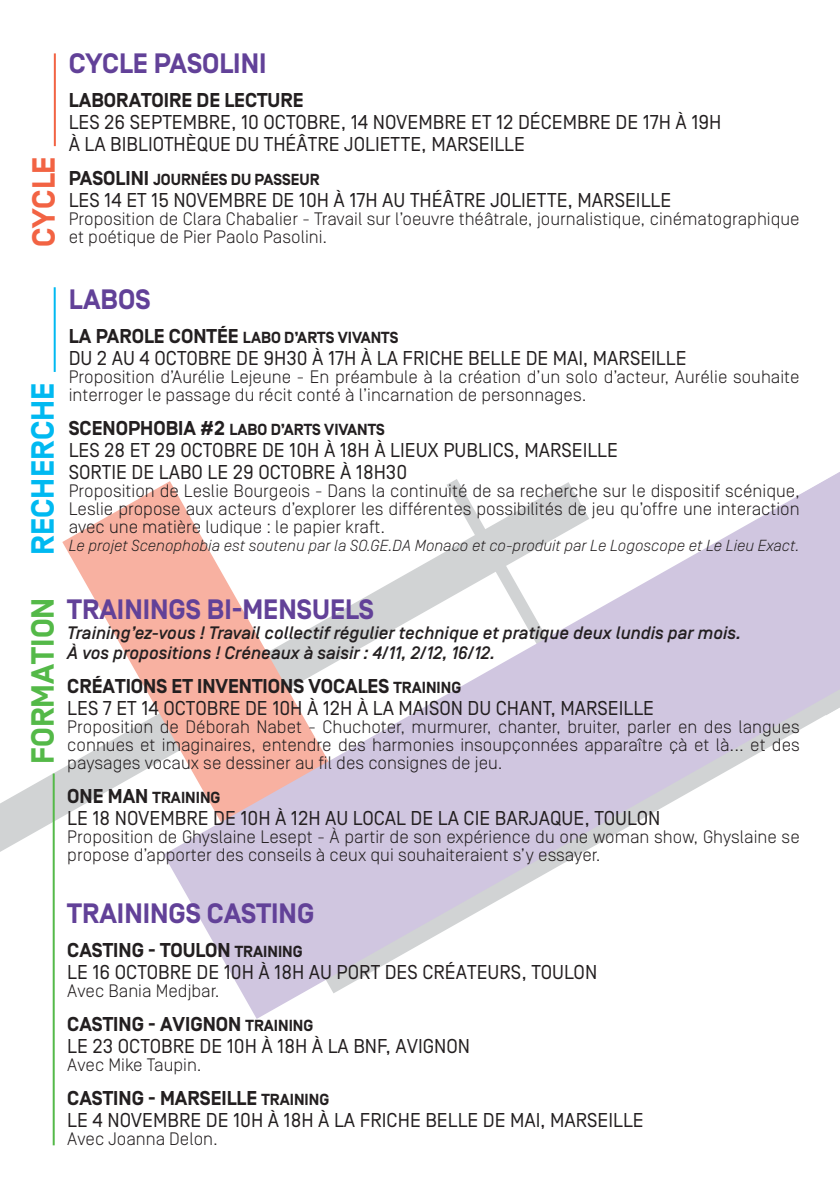
<style>
.page{position:relative;width:840px;height:1191px;background:#fff}
.page>*{position:absolute;margin:0;border:0;box-sizing:border-box;transform-origin:0 0}
.t1{font:700 32px "Simplon Norm";color:#00b9f1}
.t2{font:700 32px "Simplon Norm";color:#54b948}
.t3{font:700 32px "Simplon Norm";color:#f26343}
.t4{font:700 28px "Simplon Norm";color:#624198}
.t5{font:20px "Simplon Norm";color:#231f20}
.t6{font:700 20px "Simplon Norm";color:#231f20}
.t7{font:300 18px/18px "Simplon Norm";color:#231f20}
.t8{font:italic 500 18px "Simplon Norm";color:#231f20}
.t9{font:700 16px "Simplon Norm";color:#231f20}
.t10{font:italic 300 16px "Simplon Norm";color:#231f20}
.s1{font-size:20px}
.s2{font-size:16px}
</style>
<div class="page">
<svg style="left:0;top:768px;width:62px;height:84px;fill:#d1d3d4"></svg>
<svg style="left:62px;top:485px;width:101px;height:332px"></svg>
<svg style="left:163px;top:479px;width:663px;height:540px"></svg>
<svg style="left:798px;top:472px;width:41px;height:243px;background:#d2c9e1"></svg>
<hr style="left:54px;top:287px;width:2px;height:85px;background:#00b9f1">
<hr style="left:53px;top:773px;width:2px;height:372px;background:#54b948">
<hr style="left:54px;top:53px;width:2px;height:93px;background:#f26343">
<p class="t3" style="left:26px;top:247px;width:92px;rotate:-90deg">CYCLE</p>
<p class="t4" style="left:69px;top:49px;width:199px">CYCLE PASOLINI</p>
<p class="t6" style="left:69px;top:90px;width:236px">LABORATOIRE DE LECTURE</p>
<p class="t5" style="left:69px;top:112px;width:654px">LES 26 SEPTEMBRE, 10 OCTOBRE, 14 NOVEMBRE ET 12 DÉCEMBRE DE 17H À 19H</p>
<p class="t5" style="left:69px;top:134px;width:457px">À LA BIBLIOTHÈQUE DU THÉÂTRE JOLIETTE, MARSEILLE</p>
<p class="t9" style="left:69px;top:171px;width:252px"><span class="s1">PASOLINI</span> JOURNÉES DU PASSEUR</p>
<p class="t5" style="left:69px;top:190px;width:603px">LES 14 ET 15 NOVEMBRE DE 10H À 17H AU THÉÂTRE JOLIETTE, MARSEILLE</p>
<p class="t7" style="left:69px;top:210px;width:732px">Proposition de Clara Chabalier - Travail sur l’oeuvre théâtrale, journalistique, cinématographique et poétique de Pier Paolo Pasolini.</p>
<p class="t1" style="left:25px;top:555px;width:174px;rotate:-90deg">RECHERCHE</p>
<p class="t4" style="left:69px;top:284px;width:83px">LABOS</p>
<p class="t9" style="left:69px;top:329px;width:331px"><span class="s1">LA PAROLE CONTÉE</span> LABO D’ARTS VIVANTS</p>
<p class="t5" style="left:69px;top:347px;width:619px">DU 2 AU 4 OCTOBRE DE 9H30 À 17H À LA FRICHE BELLE DE MAI, MARSEILLE</p>
<p class="t7" style="left:69px;top:368px;width:732px">Proposition d’Aurélie Lejeune - En préambule à la création d’un solo d’acteur, Aurélie souhaite interroger le passage du récit conté à l’incarnation de personnages.</p>
<p class="t9" style="left:69px;top:421px;width:317px"><span class="s1">SCENOPHOBIA #2</span> LABO D’ARTS VIVANTS</p>
<p class="t5" style="left:69px;top:439px;width:550px">LES 28 ET 29 OCTOBRE DE 10H À 18H À LIEUX PUBLICS, MARSEILLE</p>
<p class="t5" style="left:69px;top:461px;width:340px">SORTIE DE LABO LE 29 OCTOBRE À 18H30</p>
<p class="t7" style="left:69px;top:482px;width:732px;text-align:justify">Proposition de Leslie Bourgeois - Dans la continuité de sa recherche sur le dispositif scénique, Leslie propose aux acteurs d’explorer les différentes possibilités de jeu qu’offre une interaction avec une matière ludique : le papier kraft.</p>
<p class="t10" style="left:69px;top:537px;width:732px">Le projet Scenophobia est soutenu par la SO.GE.DA Monaco et co-produit par Le Logoscope et Le Lieu Exact.</p>
<p class="t2" style="left:25px;top:764px;width:168px;rotate:-90deg">FORMATION</p>
<p class="t4" style="left:67px;top:594px;width:308px">TRAININGS BI-MENSUELS</p>
<p class="t8" style="left:67px;top:623px;width:675px">Training’ez-vous ! Travail collectif régulier technique et pratique deux lundis par mois.</p>
<p class="t8" style="left:67px;top:643px;width:429px">À vos propositions ! Créneaux à saisir : 4/11, 2/12, 16/12.</p>
<p class="t6" style="left:67px;top:675px;width:395px">CRÉATIONS ET INVENTIONS VOCALES <span class="s2">TRAINING</span></p>
<p class="t5" style="left:67px;top:697px;width:588px">LES 7 ET 14 OCTOBRE DE 10H À 12H À LA MAISON DU CHANT, MARSEILLE</p>
<p class="t7" style="left:67px;top:717px;width:733px;text-align:justify">Proposition de Déborah Nabet - Chuchoter, murmurer, chanter, bruiter, parler en des langues connues et imaginaires, entendre des harmonies insoupçonnées apparaître çà et là... et des paysages vocaux se dessiner au fil des consignes de jeu.</p>
<p class="t9" style="left:67px;top:788px;width:154px"><span class="s1">ONE MAN</span> TRAINING</p>
<p class="t5" style="left:67px;top:807px;width:594px">LE 18 NOVEMBRE DE 10H À 12H AU LOCAL DE LA CIE BARJAQUE, TOULON</p>
<p class="t7" style="left:67px;top:827px;width:733px">Proposition de Ghyslaine Lesept - À partir de son expérience du one woman show, Ghyslaine se propose d’apporter des conseils à ceux qui souhaiteraient s’y essayer.</p>
<p class="t4" style="left:67px;top:898px;width:248px">TRAININGS CASTING</p>
<p class="t6" style="left:67px;top:939px;width:237px">CASTING - TOULON <span class="s2">TRAINING</span></p>
<p class="t5" style="left:67px;top:961px;width:531px">LE 16 OCTOBRE DE 10H À 18H AU PORT DES CRÉATEURS, TOULON</p>
<p class="t7" style="left:67px;top:981px;width:154px">Avec Bania Medjbar.</p>
<p class="t6" style="left:67px;top:1013px;width:247px">CASTING - AVIGNON <span class="s2">TRAINING</span></p>
<p class="t5" style="left:67px;top:1035px;width:404px">LE 23 OCTOBRE DE 10H À 18H À LA BNF, AVIGNON</p>
<p class="t7" style="left:67px;top:1055px;width:136px">Avec Mike Taupin.</p>
<p class="t6" style="left:67px;top:1087px;width:263px">CASTING - MARSEILLE <span class="s2">TRAINING</span></p>
<p class="t5" style="left:67px;top:1109px;width:577px">LE 4 NOVEMBRE DE 10H À 18H À LA FRICHE BELLE DE MAI, MARSEILLE</p>
<p class="t7" style="left:67px;top:1129px;width:152px">Avec Joanna Delon.</p>
</div>
